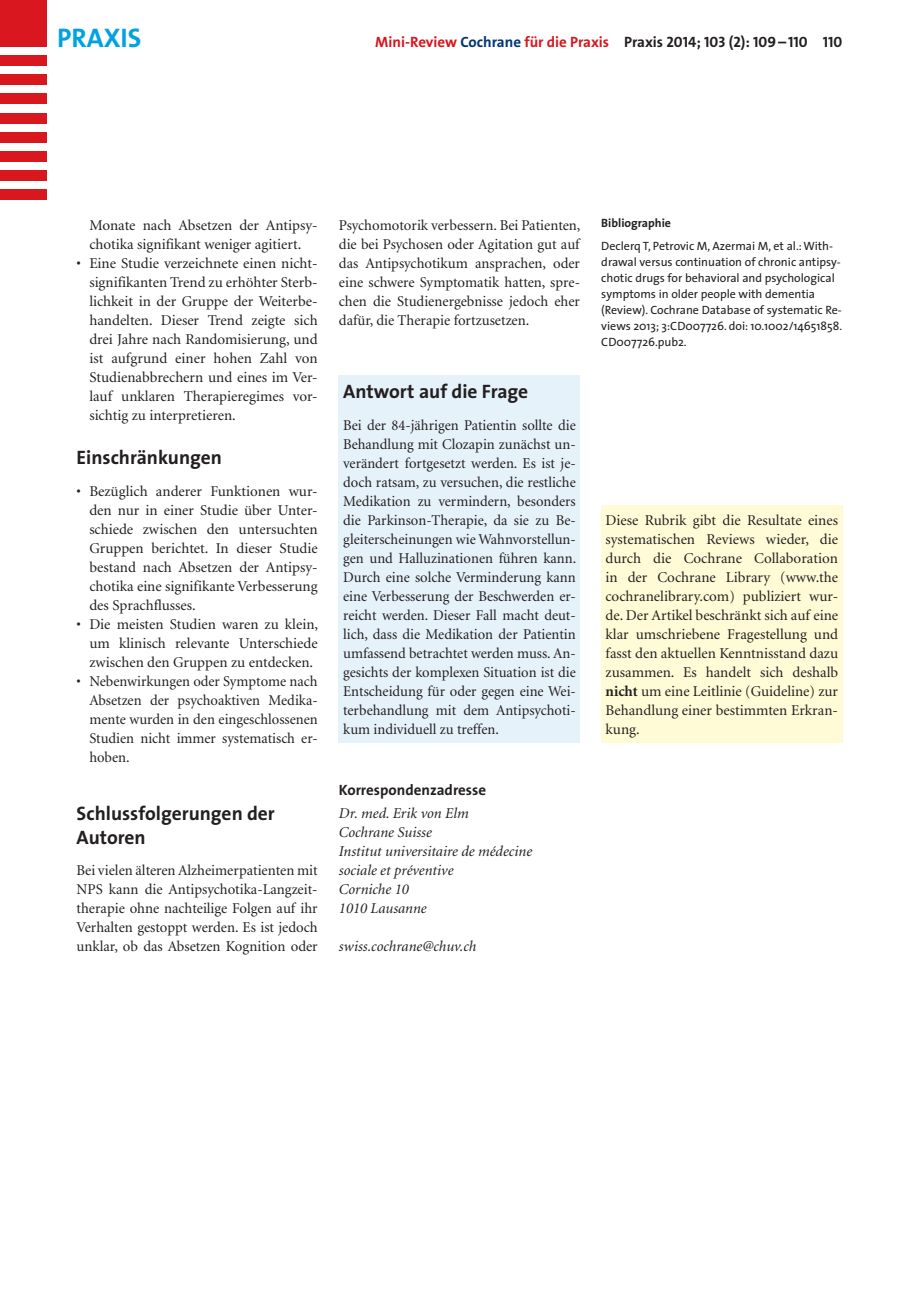
<style>
.page{position:relative;width:919px;height:1289px;background:#fff}
.page>*{position:absolute;margin:0;border:0;box-sizing:border-box;transform-origin:0 0}
.t1{font:700 27px "The Sans B W7";color:#00a2df}
.t2{font:700 19.5px/24px "The Sans";color:#231f20}
.t3{font:15px/18.9px "Minion";color:#231f20;text-align:justify}
.t4{font:italic 15px/19px "Minion";color:#231f20}
.t5{font:700 15px "The Sans B W7";color:#d7171f}
.t6{font:700 15px/23.4px "The Sans";color:#231f20}
.t7{font:12px/16px "The Sans";color:#231f20}
.s1{color:#013775}
.s2{color:#231f20}
.s3{font-family:"The Sans Bold Caps";font-weight:400;color:#231f20}
.s4{font-family:"Minion";font-weight:400;font-style:italic}
.s5{font-weight:700}
</style>
<div class="page">
<div style="left:0;top:0;width:47px;height:47px;background:#d8171f"></div>
<div style="left:0;top:55px;width:47px;height:11px;background:#d8171f"></div>
<div style="left:0;top:74px;width:47px;height:11px;background:#d8171f"></div>
<div style="left:0;top:94px;width:47px;height:10px;background:#d8171f"></div>
<div style="left:0;top:113px;width:47px;height:10px;background:#d8171f"></div>
<div style="left:0;top:132px;width:47px;height:10px;background:#d8171f"></div>
<div style="left:0;top:151px;width:47px;height:11px;background:#d8171f"></div>
<div style="left:0;top:170px;width:47px;height:11px;background:#d8171f"></div>
<div style="left:0;top:189px;width:47px;height:11px;background:#d8171f"></div>
<div style="left:601px;top:505px;width:241px;height:237px;background:#fffbd6"></div>
<div style="left:339px;top:375px;width:241px;height:367px;background:#e6f2fa"></div>
<p class="t1" style="left:57px;top:27px;width:86px">PRAXIS</p>
<p class="t5" style="left:375px;top:36px;width:468px">Mini-Review <span class="s1">Cochrane</span> für die Praxis <span class="s2">Praxis</span> <span class="s3">2014</span><span class="s2">;</span> <span class="s3">103 (2)</span><span class="s2">:</span> <span class="s3">109</span> <span class="s2">–</span> <span class="s3">110 110</span></p>
<p class="t3" style="left:89px;top:217px;width:230px">Monate nach Absetzen der Antipsy&shy;chotika signifikant weniger agitiert.</p>
<p class="t3" style="left:89px;top:255px;width:230px;text-indent:-13px">• Eine Studie verzeichnete einen nicht&shy;signifikanten Trend zu erhöhter Sterb&shy;lichkeit in der Gruppe der Weiterbe&shy;handelten. Dieser Trend zeigte sich drei Jahre nach Randomisierung, und ist aufgrund einer hohen Zahl von Studienabbrechern und eines im Ver&shy;lauf unklaren Therapieregimes vor&shy;sichtig zu interpretieren.</p>
<p class="t2" style="left:77px;top:447px;width:147px">Einschränkungen</p>
<p class="t3" style="left:89px;top:482px;width:230px;text-indent:-13px">• Bezüglich anderer Funktionen wur&shy;den nur in einer Studie über Unter&shy;schiede zwischen den untersuchten Gruppen berichtet. In dieser Studie bestand nach Absetzen der Antipsy&shy;chotika eine signifikante Verbesserung des Sprachflusses.</p>
<p class="t3" style="left:89px;top:615px;width:230px;text-indent:-13px">• Die meisten Studien waren zu klein, um klinisch relevante Unterschiede zwischen den Gruppen zu entdecken.</p>
<p class="t3" style="left:89px;top:672px;width:230px;text-indent:-13px">• Nebenwirkungen oder Symptome nach Absetzen der psychoaktiven Medika&shy;mente wurden in den eingeschlossenen Studien nicht immer systematisch er&shy;hoben.</p>
<p class="t2" style="left:77px;top:802px;width:200px">Schlussfolgerungen der<br>Autoren</p>
<p class="t3" style="left:77px;top:862px;width:242px">Bei vielen älteren Alzheimerpatienten mit NPS kann die Antipsychotika-Langzeit&shy;therapie ohne nachteilige Folgen auf ihr Verhalten gestoppt werden. Es ist jedoch unklar, ob das Absetzen Kognition oder</p>
<p class="t3" style="left:339px;top:217px;width:243px">Psychomotorik verbessern. Bei Patienten, die bei Psychosen oder Agitation gut auf das Antipsychotikum ansprachen, oder eine schwere Symptomatik hatten, spre&shy;chen die Studienergebnisse jedoch eher dafür, die Therapie fortzusetzen.</p>
<p class="t2" style="left:343px;top:381px;width:187px">Antwort auf die Frage</p>
<p class="t3" style="left:343px;top:417px;width:234px">Bei der 84-jährigen Patientin sollte die Behandlung mit Clozapin zunächst un&shy;verändert fortgesetzt werden. Es ist je&shy;doch ratsam, zu versuchen, die restliche Medikation zu vermindern, besonders die Parkinson-Therapie, da sie zu Be&shy;gleiterscheinungen wie Wahnvorstellun&shy;gen und Halluzinationen führen kann.<br>Durch eine solche Verminderung kann eine Verbesserung der Beschwerden er&shy;reicht werden. Dieser Fall macht deut&shy;lich, dass die Medikation der Patientin umfassend betrachtet werden muss. An&shy;gesichts der komplexen Situation ist die Entscheidung für oder gegen eine Wei&shy;terbehandlung mit dem Antipsychoti&shy;kum individuell zu treffen.</p>
<p class="t6" style="left:339px;top:779px;width:149px">Korrespondenzadresse<br><span class="s4">Dr. med. Erik von Elm</span></p>
<p class="t4" style="left:339px;top:824px;width:195px">Cochrane Suisse<br>Institut universitaire de médecine sociale et préventive<br>Corniche 10<br>1010 Lausanne</p>
<p class="t4" style="left:339px;top:938px;width:139px">swiss.cochrane@chuv.ch</p>
<p class="t7" style="left:601px;top:213px;width:233px;line-height:22.4px"><span class="s5">Bibliographie<br></span>Declerq T, Petrovic M, Azermai M, et al.: With-</p>
<p class="t7" style="left:601px;top:254px;width:242px">drawal versus continuation of chronic antipsy&shy;chotic drugs for behavioral and psychological symptoms in older people with dementia (Review). Cochrane Database of systematic Re&shy;views 2013; 3:CD007726. doi: 10.1002/14651858.<br>CD007726.pub2.</p>
<p class="t3" style="left:605px;top:512px;width:234px">Diese Rubrik gibt die Resultate eines systematischen Reviews wieder, die durch die Cochrane Collaboration in der Cochrane Library (www.the cochranelibrary.com) publiziert wur&shy;de. Der Artikel beschränkt sich auf eine klar umschriebene Fragestellung und fasst den aktuellen Kenntnisstand dazu zusammen. Es handelt sich deshalb <span class="s5">nicht</span> um eine Leitlinie (Guideline) zur Behandlung einer bestimmten Erkran&shy;kung.</p>
</div>
